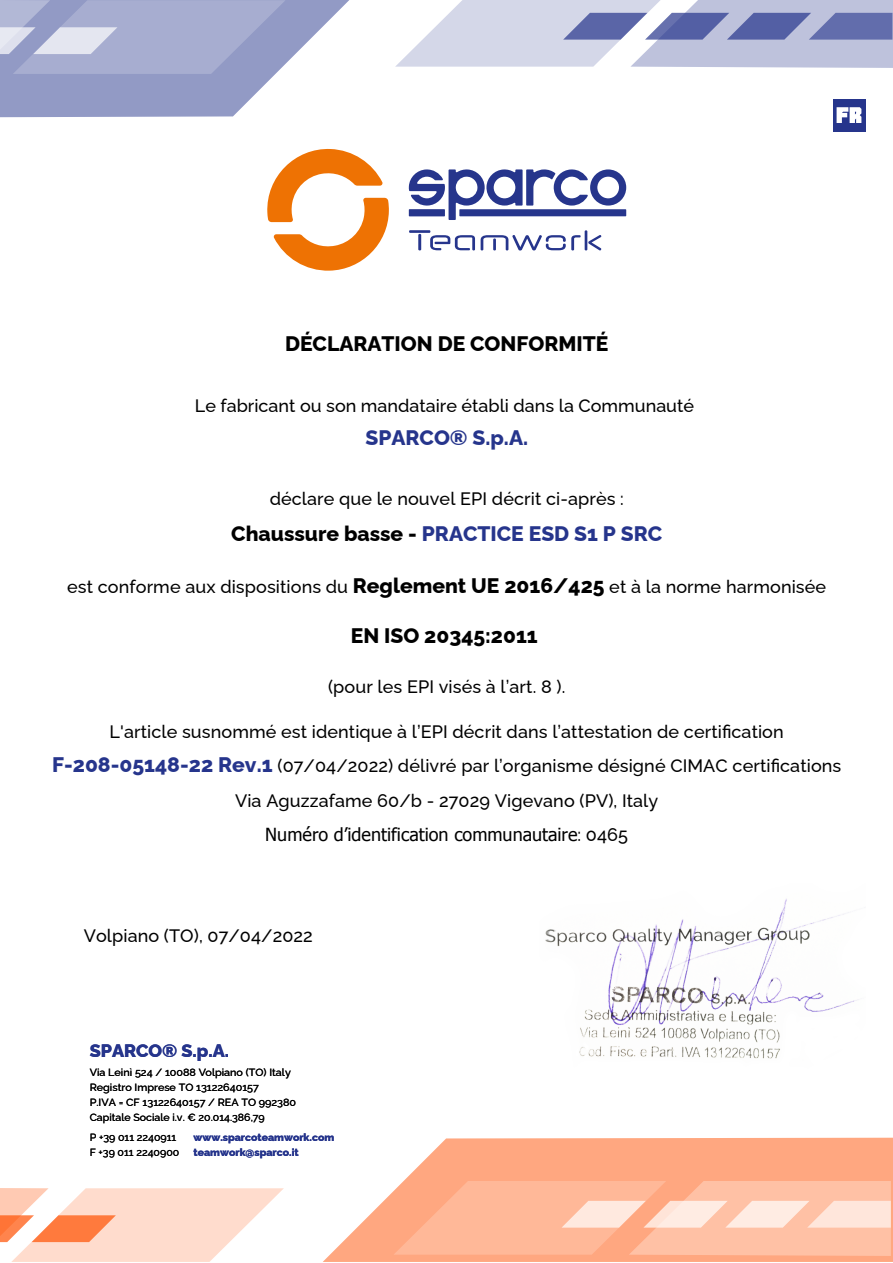
<style>
.page{position:relative;width:893px;height:1263px;background:#fff}
.page>*{position:absolute;margin:0;border:0;box-sizing:border-box;transform-origin:0 0}
.t1{font:800 21px "Raleway";color:#26358c}
.t2{font:800 21px "Raleway";color:#000}
.t3{font:500 18px/34.5px "Raleway";letter-spacing:.005em;color:#000;text-align:center}
.t4{font:18px "Tahoma";color:#000}
.t5{font:800 18px "Raleway";color:#26358c}
.t6{font:500 10.5px/15px "Raleway";color:#000}
.t7{font:800 10.5px/15px "Raleway";color:#26358c}
.s1{color:#000}
.s2{font-weight:800;font-size:21px}
.s3{font-weight:800;font-size:21px;color:#26358c}
.s4{font-family:"Raleway";font-weight:500}
</style>
<div class="page">
<svg style="left:0;top:0;width:349px;height:117px"></svg>
<svg style="left:395px;top:0;width:498px;height:68px;background:#bbc0db"></svg>
<svg style="left:323px;top:1138px;width:570px;height:124px;fill:#ffa780"></svg>
<svg style="left:394px;top:1181px;width:497px;height:75px;background:#ffc1a5"></svg>
<svg style="left:0;top:1188px;width:284px;height:74px"></svg>
<svg style="left:409px;top:169px;width:217px;height:51px"></svg>
<hr style="left:418px;top:234px;width:3px;height:16px;background:#26358c">
<hr style="left:409px;top:230px;width:21px;height:3px;background:#26358c">
<svg style="left:430px;top:235px;width:45px;height:15px"></svg>
<svg style="left:481px;top:230px;width:120px;height:20px"></svg>
<svg style="left:267px;top:149px;width:122px;height:122px"></svg>
<img style="left:545px;top:899px;width:314px;height:160px">
<div style="left:833px;top:99px;width:32px;height:33px;background:#26358c"></div>
<svg style="left:837px;top:107px;width:24px;height:16px"></svg>
<p class="t2" style="left:285px;top:327px;width:325px">DÉCLARATION DE CONFORMITÉ</p>
<p class="t3" style="left:195px;top:386px;width:501px">Le fabricant ou son mandataire établi dans la Communauté</p>
<p class="t1" style="left:365px;top:420px;width:164px">SPARCO® S.p.A.</p>
<p class="t3" style="left:270px;top:479px;width:356px">déclare que le nouvel EPI décrit ci-après :</p>
<p class="t1" style="left:231px;top:517px;width:433px"><span class="s1">Chaussure basse -</span> PRACTICE ESD S1 P SRC</p>
<p class="t3" style="left:67px;top:567px;width:760px">est conforme aux dispositions du <span class="s2">Reglement UE 2016/425</span> et à la norme harmonisée</p>
<p class="t2" style="left:351px;top:619px;width:188px">EN ISO 20345:2011</p>
<p class="t3" style="left:328px;top:667px;width:239px">(pour les EPI visés à l’art. 8 ).</p>
<p class="t3" style="left:52px;top:712px;width:791px">L'article susnommé est identique à l’EPI décrit dans l’attestation de certification<br><span class="s3">F-208-05148-22 Rev.1</span> (07/04/2022) délivré par l’organisme désigné CIMAC certifications<br>Via Aguzzafame 60/b - 27029 Vigevano (PV), Italy</p>
<p class="t4" style="left:265px;top:823px;width:364px">Numéro d’identification communautaire<span class="s4">: 0465</span></p>
<p class="t3" style="left:84px;top:916px;width:231px">Volpiano (TO), 07/04/2022</p>
<p class="t5" style="left:90px;top:1036px;width:141px">SPARCO® S.p.A.</p>
<p class="t6" style="left:90px;top:1063px;width:208px">Via Leinì 524 / 10088 Volpiano (TO) Italy Registro Imprese TO 13122640157<br>P.IVA = CF 13122640157 / REA TO 992380<br>Capitale Sociale i.v. € 20.014.386,79</p>
<p class="t7" style="left:194px;top:1129px;width:142px">www.sparcoteamwork.com teamwork@sparco.it</p>
<p class="t6" style="left:90px;top:1129px;width:91px">P +39 011 2240911<br>F +39 011 2240900</p>
</div>
